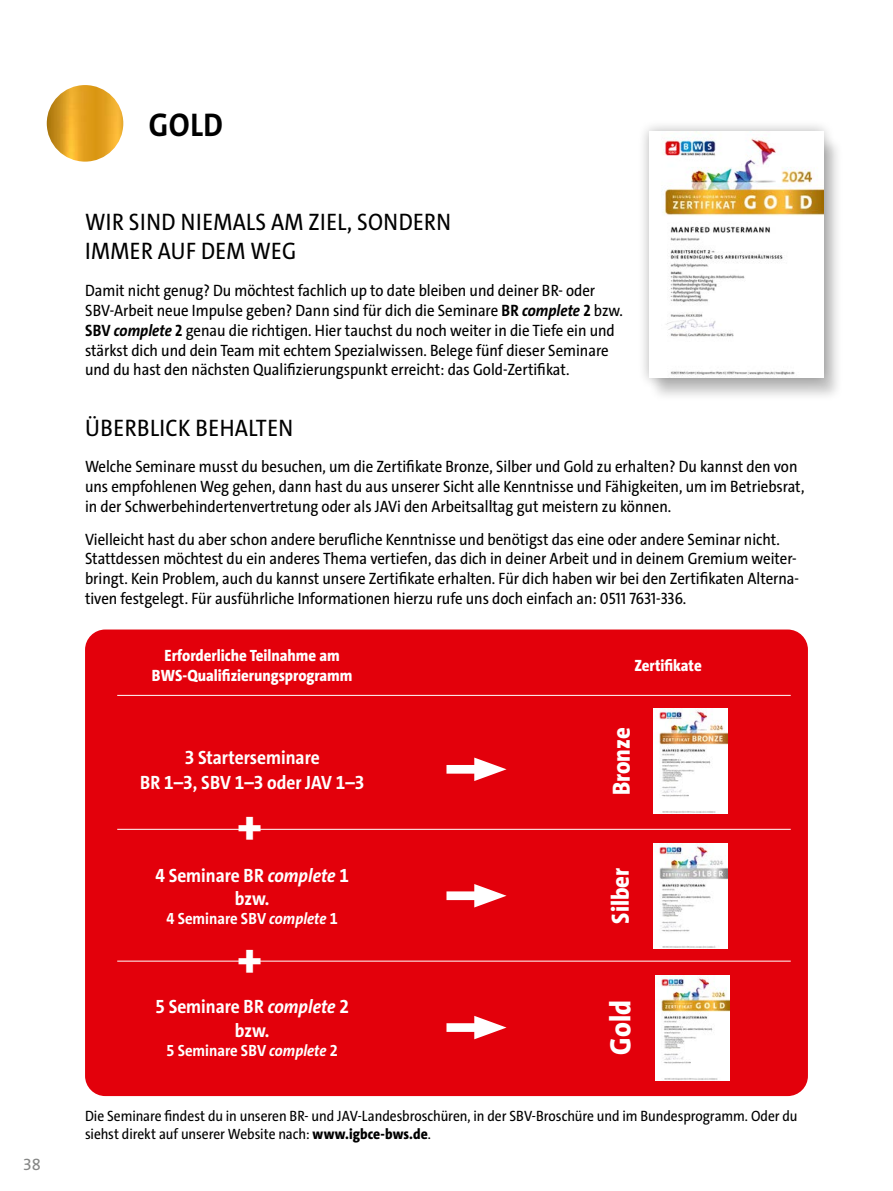
<style>
.page{position:relative;width:893px;height:1191px;background:#fff}
.page>*{position:absolute;margin:0;border:0;box-sizing:border-box;transform-origin:0 0}
.t1{font:800 49.8px "The Sans S Cd";color:#fff}
.t2{font:700 33px "The Sans S Cd";color:#000}
.t3{font:800 29.55px "The Sans S Cd";color:#fff}
.t4{font:800 24.9px "The Sans S Cd";color:#fff}
.t5{font:24px/28.8px "The Sans S Cd";letter-spacing:.015em;color:#000}
.t6{font:700 19.35px/23.2px "The Sans S Cd";color:#fff;text-align:center}
.t7{font:16.5px/19.8px "The Sans S Cd";color:#000}
.t8{font:800 16.5px/19.6px "The Sans S Cd";color:#fff;text-align:center}
.t9{font:16.5px "The Sans";color:#868786}
.t10{font:700 16.35px "The Sans S Cd";color:#fff}
.t11{font:15px/18px "The Sans S Cd";letter-spacing:-.005em;color:#000}
.s1{font-weight:700}
.s2{font-weight:700;font-style:italic}
.s3{font-style:italic}
.s4{font-weight:800}
</style>
<div class="page">
<div style="left:85px;top:629px;width:723px;height:467px;background:#e3000b;border-radius:20px"></div>
<img style="left:654px;top:843px;width:74px;height:105px">
<img style="left:654px;top:709px;width:74px;height:105px">
<hr style="left:117px;top:829px;width:674px;height:1px;background:#fff">
<hr style="left:117px;top:960px;width:674px;height:1px;background:#fff">
<hr style="left:117px;top:695px;width:674px;height:1px;background:#fff">
<img style="left:655px;top:975px;width:75px;height:105px">
<div style="left:446px;top:765px;width:42px;height:8px;background:#fff"></div>
<svg style="left:474px;top:757px;width:33px;height:24px"></svg>
<div style="left:446px;top:891px;width:42px;height:9px;background:#fff"></div>
<svg style="left:474px;top:884px;width:33px;height:23px"></svg>
<div style="left:446px;top:1023px;width:42px;height:9px;background:#fff"></div>
<svg style="left:474px;top:1016px;width:33px;height:23px"></svg>
<div style="left:648px;top:135px;width:195px;height:267px;background:#000;opacity:.22"></div>
<div style="left:637px;top:120px;width:198px;height:270px;background:#000;opacity:.3"></div>
<img style="left:649px;top:132px;width:174px;height:246px">
<img style="left:47px;top:85px;width:76px;height:77px;border-radius:38px">
<p class="t9" style="left:23px;top:1154px;width:20px">38</p>
<h2 class="t2" style="left:149px;top:103px;width:76px">GOLD</h2>
<h3 class="t5" style="left:85px;top:208px;width:368px">WIR SIND NIEMALS AM ZIEL, SONDERN<br>IMMER AUF DEM WEG</h3>
<p class="t7" style="left:85px;top:281px;width:539px">Damit nicht genug? Du möchtest fachlich up to date bleiben und deiner BR- oder SBV-Arbeit neue Impulse geben? Dann sind für dich die Seminare <span class="s1">BR</span> <span class="s2">complete</span> <span class="s1">2</span> bzw.<br><span class="s1">SBV</span> <span class="s2">complete</span> <span class="s1">2</span> genau die richtigen. Hier tauchst du noch weiter in die Tiefe ein und stärkst dich und dein Team mit echtem Spezialwissen. Belege fünf dieser Seminare und du hast den nächsten Qualifizierungspunkt erreicht: das Gold-Zertifikat.</p>
<h3 class="t5" style="left:85px;top:413px;width:210px">ÜBERBLICK BEHALTEN</h3>
<p class="t7" style="left:85px;top:457px;width:721px">Welche Seminare musst du besuchen, um die Zertifikate Bronze, Silber und Gold zu erhalten? Du kannst den von uns empfohlenen Weg gehen, dann hast du aus unserer Sicht alle Kenntnisse und Fähigkeiten, um im Betriebsrat, in der Schwerbehindertenvertretung oder als JAVi den Arbeitsalltag gut meistern zu können.</p>
<p class="t7" style="left:85px;top:529px;width:715px">Vielleicht hast du aber schon andere berufliche Kenntnisse und benötigst das eine oder andere Seminar nicht.<br>Stattdessen möchtest du ein anderes Thema vertiefen, das dich in deiner Arbeit und in deinem Gremium weiter&shy;bringt. Kein Problem, auch du kannst unsere Zertifikate erhalten. Für dich haben wir bei den Zertifikaten Alterna&shy;tiven festgelegt. Für ausführliche Informationen hierzu rufe uns doch einfach an: 0511 7631-336.</p>
<p class="t8" style="left:152px;top:645px;width:202px">Erforderliche Teilnahme am<br>BWS-Qualifizierungsprogramm</p>
<p class="t8" style="left:634px;top:656px;width:69px">Zertifikate</p>
<p class="t6" style="left:140px;top:745px;width:226px;line-height:25px">3 Starterseminare<br>BR 1–3, SBV 1–3 oder JAV 1–3</p>
<h1 class="t1" style="left:237px;top:794px;width:26px">+</h1>
<p class="t6" style="left:155px;top:863px;width:195px">4 Seminare BR <span class="s3">complete</span> 1 bzw.</p>
<p class="t10" style="left:167px;top:908px;width:173px">4 Seminare SBV <span class="s3">complete</span> 1</p>
<h1 class="t1" style="left:237px;top:927px;width:26px">+</h1>
<p class="t6" style="left:155px;top:995px;width:195px">5 Seminare BR <span class="s3">complete</span> 2 bzw.</p>
<p class="t10" style="left:167px;top:1040px;width:173px">5 Seminare SBV <span class="s3">complete</span> 2</p>
<h3 class="t4" style="left:605px;top:795px;width:69px;rotate:-90deg">Bronze</h3>
<h3 class="t4" style="left:604px;top:923px;width:57px;rotate:-90deg">Silber</h3>
<h3 class="t3" style="left:602px;top:1054px;width:56px;rotate:-90deg">Gold</h3>
<p class="t11" style="left:85px;top:1107px;width:714px">Die Seminare findest du in unseren BR- und JAV-Landesbroschüren, in der SBV-Broschüre und im Bundesprogramm. Oder du siehst direkt auf unserer Website nach: <span class="s4">www.igbce-bws.de</span>.</p>
</div>
